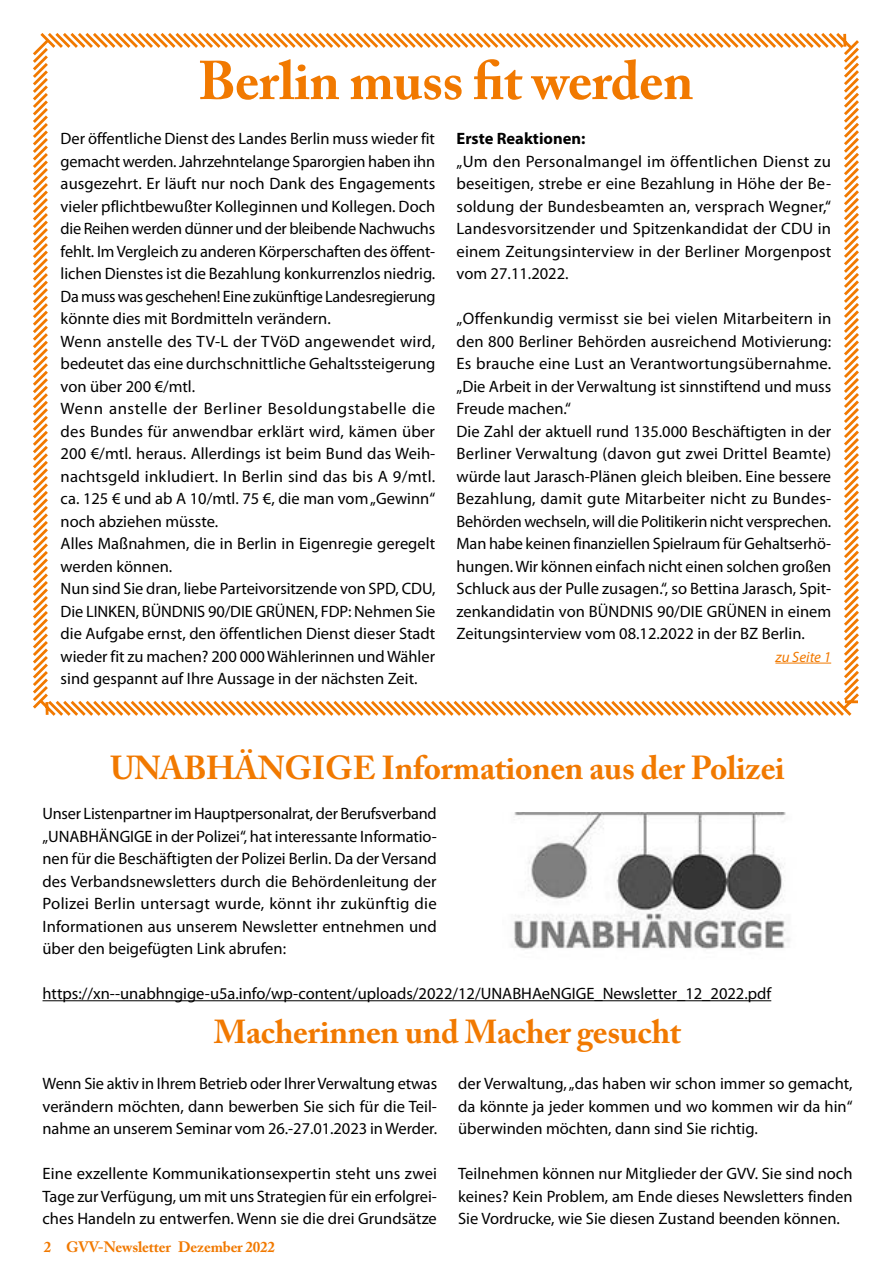
<style>
.page{position:relative;width:893px;height:1263px;background:#fff}
.page>*{position:absolute;margin:0;border:0;box-sizing:border-box;transform-origin:0 0}
.H1_UE_36pt_orange{font:700 54px "Adobe Caslon Pro";letter-spacing:-.01em;color:#f17900}
.H1-UE_22pt_orange{font:700 33px "Adobe Caslon Pro";letter-spacing:-.01em;color:#f17900}
.fliestext_ohne_spalt{font:16.5px/22.5px "Myriad Pro";color:#000;text-align:justify}
.fliestext{font:16.5px/22.5px "Myriad Pro";color:#000;text-align:justify}
.fliestext_ohne_spalt-2{font:700 16.5px "Myriad Pro";color:#000}
.t1{font:700 15px "Adobe Caslon Pro";letter-spacing:-.01em;color:#f17900}
.textanker_zurueck{font:italic 15px "Myriad Pro";color:#f17900}
</style>
<div class="page">
<svg style="left:33px;top:33px;width:826px;height:683px"></svg>
<hr style="left:43px;top:1000px;width:728px;height:1px;background:#000">
<img style="left:512px;top:812px;width:278px;height:138px">
<h1 class="H1_UE_36pt_orange" style="left:198px;top:49px;width:497px">Berlin muss fit werden</h1>
<p class="fliestext_ohne_spalt" style="left:61px;top:127px;width:376px">Der öffentliche Dienst des Landes Berlin muss wieder fit gemacht werden. Jahrzehntelange Sparorgien haben ihn ausgezehrt. Er läuft nur noch Dank des Engagements vieler pflichtbewußter Kolleginnen und Kollegen. Doch die Reihen werden dünner und der bleibende Nachwuchs fehlt. Im Vergleich zu anderen Körperschaften des öffent&shy;lichen Dienstes ist die Bezahlung konkurrenzlos niedrig.<br>Da muss was geschehen! Eine zukünftige Landesregierung könnte dies mit Bordmitteln verändern.</p>
<p class="fliestext_ohne_spalt" style="left:61px;top:329px;width:376px">Wenn anstelle des TV-L der TVöD angewendet wird, bedeutet das eine durchschnittliche Gehaltssteigerung von über 200 €/mtl.</p>
<p class="fliestext_ohne_spalt" style="left:61px;top:397px;width:376px">Wenn anstelle der Berliner Besoldungstabelle die des Bundes für anwendbar erklärt wird, kämen über 200 €/mtl. heraus. Allerdings ist beim Bund das Weih&shy;nachtsgeld inkludiert. In Berlin sind das bis A 9/mtl. ca. 125 € und ab A 10/mtl. 75 €, die man vom „Gewinn“ noch abziehen müsste.</p>
<p class="fliestext_ohne_spalt" style="left:61px;top:532px;width:376px">Alles Maßnahmen, die in Berlin in Eigenregie geregelt werden können.</p>
<p class="fliestext_ohne_spalt" style="left:61px;top:577px;width:376px">Nun sind Sie dran, liebe Parteivorsitzende von SPD, CDU, Die LINKEN, BÜNDNIS 90/DIE GRÜNEN, FDP: Nehmen Sie die Aufgabe ernst, den öffentlichen Dienst dieser Stadt wieder fit zu machen? 200 000 Wählerinnen und Wähler sind gespannt auf Ihre Aussage in der nächsten Zeit.</p>
<p class="fliestext_ohne_spalt-2" style="left:457px;top:128px;width:130px">Erste Reaktionen:</p>
<p class="fliestext_ohne_spalt" style="left:457px;top:149px;width:376px">„Um den Personalmangel im öffentlichen Dienst zu beseitigen, strebe er eine Bezahlung in Höhe der Be&shy;soldung der Bundesbeamten an, versprach Wegner,“ Landesvorsitzender und Spitzenkandidat der CDU in einem Zeitungsinterview in der Berliner Morgenpost vom 27.11.2022.</p>
<p class="fliestext" style="left:457px;top:307px;width:376px">„Offenkundig vermisst sie bei vielen Mitarbeitern in den 800 Berliner Behörden ausreichend Motivierung:<br>Es brauche eine Lust an Verantwortungsübernahme. „Die Arbeit in der Verwaltung ist sinnstiftend und muss Freude machen.“</p>
<p class="fliestext" style="left:457px;top:419px;width:376px">Die Zahl der aktuell rund 135.000 Beschäftigten in der Berliner Verwaltung (davon gut zwei Drittel Beamte) würde laut Jarasch-Plänen gleich bleiben. Eine bessere Bezahlung, damit gute Mitarbeiter nicht zu Bundes-Behörden wechseln, will die Politikerin nicht versprechen.</p>
<p class="fliestext_ohne_spalt" style="left:457px;top:532px;width:376px">Man habe keinen finanziellen Spielraum für Gehaltserhö&shy;hungen. Wir können einfach nicht einen solchen großen Schluck aus der Pulle zusagen.“, so Bettina Jarasch, Spit&shy;zenkandidatin von BÜNDNIS 90/DIE GRÜNEN in einem Zeitungsinterview vom 08.12.2022 in der BZ Berlin.</p>
<p class="textanker_zurueck" style="left:775px;top:647px;width:57px">zu Seite 1</p>
<h1 class="H1-UE_22pt_orange" style="left:110px;top:748px;width:676px">UNABHÄNGIGE Informationen aus der Polizei</h1>
<p class="fliestext_ohne_spalt" style="left:43px;top:802px;width:396px">Unser Listenpartner im Hauptpersonalrat, der Berufsverband „UNABHÄNGIGE in der Polizei“, hat interessante Informatio&shy;nen für die Beschäftigten der Polizei Berlin. Da der Versand des Verbandsnewsletters durch die Behördenleitung der Polizei Berlin untersagt wurde, könnt ihr zukünftig die Informationen aus unserem Newsletter entnehmen und über den beigefügten Link abrufen:</p>
<p class="fliestext" style="left:43px;top:982px;width:730px">https://xn--unabhngige-u5a.info/wp-content/uploads/2022/12/UNABHAeNGIGE_Newsletter_12_2022.pdf</p>
<h1 class="H1-UE_22pt_orange" style="left:214px;top:1012px;width:469px">Macherinnen und Macher gesucht</h1>
<p class="fliestext_ohne_spalt" style="left:43px;top:1072px;width:396px">Wenn Sie aktiv in Ihrem Betrieb oder Ihrer Verwaltung etwas verändern möchten, dann bewerben Sie sich für die Teil&shy;nahme an unserem Seminar vom 26.-27.01.2023 in Werder.</p>
<p class="fliestext_ohne_spalt" style="left:43px;top:1162px;width:396px">Eine exzellente Kommunikationsexpertin steht uns zwei Tage zur Verfügung, um mit uns Strategien für ein erfolgrei&shy;ches Handeln zu entwerfen. Wenn sie die drei Grundsätze</p>
<p class="fliestext_ohne_spalt" style="left:458px;top:1072px;width:396px">der Verwaltung, „das haben wir schon immer so gemacht, da könnte ja jeder kommen und wo kommen wir da hin“ überwinden möchten, dann sind Sie richtig.</p>
<p class="fliestext_ohne_spalt" style="left:458px;top:1162px;width:396px">Teilnehmen können nur Mitglieder der GVV. Sie sind noch keines? Kein Problem, am Ende dieses Newsletters finden Sie Vordrucke, wie Sie diesen Zustand beenden können.</p>
<p class="t1" style="left:44px;top:1238px;width:233px">2 GVV-Newsletter Dezember 2022</p>
</div>
